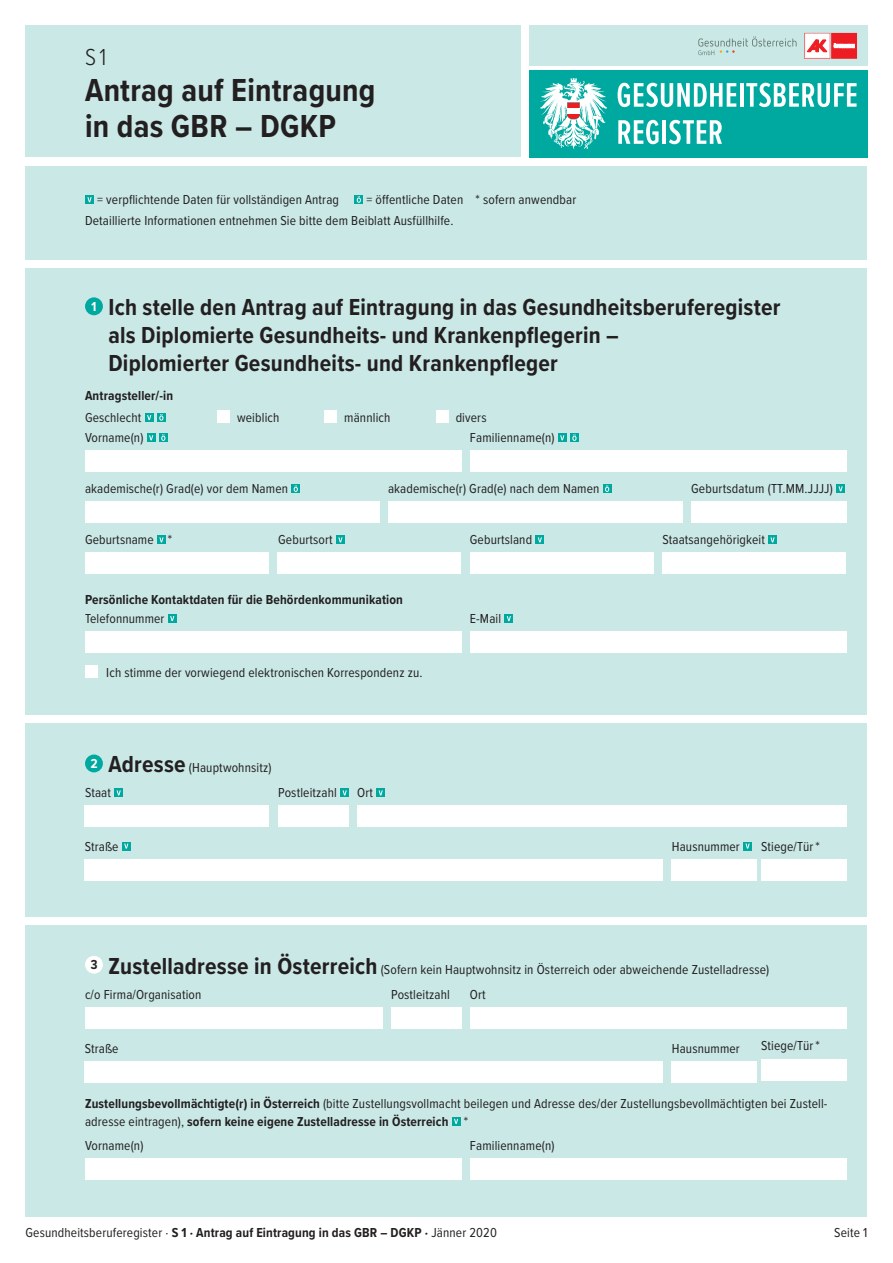
<style>
.page{position:relative;width:893px;height:1263px;background:#fff}
.page>*{position:absolute;margin:0;border:0;box-sizing:border-box;transform-origin:0 0}
.t1{font:700 33px/36px "Proxima Nova Cond";letter-spacing:.005em;color:#231f20}
.t2{font:700 24px/28.5px "Proxima Nova Cond";letter-spacing:.01em;color:#231f20}
.t3{font:300 24px "Proxima Nova Cond";color:#231f20}
.t4{font:13.5px/18px "Proxima Nova Cond";letter-spacing:.01em;color:#231f20}
.t5{font:700 13.5px "Proxima Nova Cond";letter-spacing:.01em;color:#231f20}
.s1{font-weight:700;font-size:24px}
.s2{font-weight:700}
</style>
<div class="page">
<div style="left:26px;top:166px;width:841px;height:93px;background:#c9e8e6"></div>
<div style="left:26px;top:26px;width:495px;height:131px;background:#c9e8e6"></div>
<div style="left:529px;top:70px;width:338px;height:87px;background:#00a9a0"></div>
<svg style="left:540px;top:78px;width:67px;height:71px"></svg>
<svg style="left:618px;top:83px;width:118px;height:24px"></svg>
<hr style="left:740px;top:83px;width:3px;height:24px;background:#fff">
<svg style="left:746px;top:83px;width:110px;height:24px"></svg>
<svg style="left:618px;top:120px;width:41px;height:24px"></svg>
<hr style="left:662px;top:120px;width:4px;height:24px;background:#fff">
<svg style="left:669px;top:120px;width:53px;height:24px"></svg>
<div style="left:529px;top:26px;width:338px;height:40px;background:#c9e8e6"></div>
<svg style="left:698px;top:37px;width:98px;height:18px"></svg>
<div style="left:832px;top:33px;width:24px;height:25px;background:#ee1d23"></div>
<div style="left:805px;top:34px;width:24px;height:24px;background:#fff;border:1px solid #fff"></div>
<svg style="left:807px;top:39px;width:20px;height:14px"></svg>
<svg style="left:833px;top:43px;width:22px;height:6px"></svg>
<div style="left:26px;top:723px;width:841px;height:193px;background:#c9e8e6"></div>
<div style="left:85px;top:806px;width:184px;height:21px;background:#fff"></div>
<div style="left:278px;top:806px;width:70px;height:21px;background:#fff"></div>
<div style="left:357px;top:806px;width:489px;height:21px;background:#fff"></div>
<div style="left:672px;top:859px;width:85px;height:21px;background:#fff"></div>
<div style="left:761px;top:859px;width:85px;height:21px;background:#fff"></div>
<div style="left:114px;top:788px;width:9px;height:9px;background:#00a9a0"></div>
<svg style="left:117px;top:790px;width:4px;height:5px"></svg>
<div style="left:340px;top:788px;width:9px;height:9px;background:#00a9a0"></div>
<svg style="left:343px;top:790px;width:4px;height:5px"></svg>
<svg style="left:743px;top:842px;width:9px;height:8px"></svg>
<svg style="left:745px;top:843px;width:5px;height:5px"></svg>
<svg style="left:122px;top:842px;width:9px;height:8px"></svg>
<svg style="left:124px;top:843px;width:4px;height:5px"></svg>
<div style="left:376px;top:788px;width:9px;height:9px;background:#00a9a0"></div>
<svg style="left:379px;top:790px;width:4px;height:5px"></svg>
<div style="left:85px;top:754px;width:18px;height:18px;background:#00a9a0;border-radius:50%"></div>
<div style="left:26px;top:268px;width:841px;height:446px;background:#c9e8e6"></div>
<div style="left:85px;top:665px;width:13px;height:13px;background:#fff"></div>
<div style="left:504px;top:614px;width:9px;height:9px;background:#00a9a0"></div>
<svg style="left:507px;top:616px;width:4px;height:5px"></svg>
<div style="left:470px;top:631px;width:376px;height:22px;background:#fff"></div>
<div style="left:168px;top:614px;width:9px;height:9px;background:#00a9a0"></div>
<svg style="left:170px;top:616px;width:4px;height:5px"></svg>
<div style="left:85px;top:631px;width:376px;height:22px;background:#fff"></div>
<div style="left:336px;top:535px;width:9px;height:9px;background:#00a9a0"></div>
<svg style="left:338px;top:537px;width:5px;height:5px"></svg>
<div style="left:535px;top:535px;width:9px;height:9px;background:#00a9a0"></div>
<svg style="left:538px;top:537px;width:4px;height:5px"></svg>
<div style="left:768px;top:535px;width:9px;height:9px;background:#00a9a0"></div>
<svg style="left:770px;top:537px;width:5px;height:5px"></svg>
<div style="left:157px;top:535px;width:9px;height:9px;background:#00a9a0"></div>
<svg style="left:159px;top:537px;width:5px;height:5px"></svg>
<div style="left:85px;top:553px;width:184px;height:21px;background:#fff"></div>
<div style="left:277px;top:553px;width:184px;height:21px;background:#fff"></div>
<div style="left:470px;top:553px;width:184px;height:21px;background:#fff"></div>
<div style="left:662px;top:553px;width:184px;height:21px;background:#fff"></div>
<div style="left:291px;top:484px;width:9px;height:9px;background:#00a9a0"></div>
<svg style="left:294px;top:485px;width:4px;height:7px"></svg>
<div style="left:603px;top:484px;width:9px;height:9px;background:#00a9a0"></div>
<svg style="left:605px;top:485px;width:4px;height:7px"></svg>
<div style="left:85px;top:502px;width:294px;height:21px;background:#fff"></div>
<div style="left:388px;top:502px;width:294px;height:21px;background:#fff"></div>
<div style="left:85px;top:297px;width:18px;height:18px;background:#00a9a0;border-radius:50%"></div>
<div style="left:217px;top:410px;width:13px;height:13px;background:#fff"></div>
<div style="left:324px;top:410px;width:13px;height:13px;background:#fff"></div>
<div style="left:436px;top:410px;width:13px;height:13px;background:#fff"></div>
<div style="left:145px;top:413px;width:9px;height:9px;background:#00a9a0"></div>
<svg style="left:147px;top:415px;width:4px;height:5px"></svg>
<svg style="left:157px;top:413px;width:9px;height:9px"></svg>
<svg style="left:159px;top:414px;width:4px;height:7px"></svg>
<div style="left:558px;top:433px;width:9px;height:9px;background:#00a9a0"></div>
<svg style="left:560px;top:435px;width:4px;height:5px"></svg>
<svg style="left:570px;top:433px;width:9px;height:9px"></svg>
<svg style="left:572px;top:434px;width:4px;height:7px"></svg>
<div style="left:470px;top:451px;width:376px;height:21px;background:#fff"></div>
<div style="left:147px;top:433px;width:9px;height:9px;background:#00a9a0"></div>
<svg style="left:149px;top:435px;width:4px;height:5px"></svg>
<div style="left:159px;top:433px;width:9px;height:9px;background:#00a9a0"></div>
<svg style="left:161px;top:434px;width:4px;height:7px"></svg>
<div style="left:85px;top:451px;width:376px;height:21px;background:#fff"></div>
<div style="left:836px;top:484px;width:9px;height:9px;background:#00a9a0"></div>
<svg style="left:838px;top:486px;width:5px;height:5px"></svg>
<div style="left:691px;top:502px;width:155px;height:21px;background:#fff"></div>
<div style="left:85px;top:859px;width:578px;height:21px;background:#fff"></div>
<div style="left:85px;top:195px;width:9px;height:9px;background:#00a9a0"></div>
<svg style="left:87px;top:197px;width:5px;height:5px"></svg>
<div style="left:354px;top:195px;width:9px;height:9px;background:#00a9a0"></div>
<svg style="left:357px;top:196px;width:4px;height:7px"></svg>
<div style="left:26px;top:925px;width:841px;height:291px;background:#c9e8e6"></div>
<div style="left:452px;top:1117px;width:9px;height:9px;background:#00a9a0"></div>
<svg style="left:454px;top:1119px;width:4px;height:5px"></svg>
<div style="left:470px;top:1159px;width:376px;height:21px;background:#fff"></div>
<div style="left:85px;top:1159px;width:376px;height:21px;background:#fff"></div>
<div style="left:85px;top:956px;width:18px;height:18px;background:#fff;border-radius:50%"></div>
<div style="left:85px;top:1008px;width:298px;height:21px;background:#fff"></div>
<div style="left:470px;top:1008px;width:376px;height:21px;background:#fff"></div>
<div style="left:672px;top:1061px;width:85px;height:21px;background:#fff"></div>
<div style="left:761px;top:1059px;width:85px;height:21px;background:#fff"></div>
<div style="left:85px;top:1061px;width:578px;height:21px;background:#fff"></div>
<div style="left:391px;top:1008px;width:70px;height:21px;background:#fff"></div>
<h2 class="t3" style="left:85px;top:39px;width:23px">S 1</h2>
<h1 class="t1" style="left:85px;top:71px;width:292px">Antrag auf Eintragung in das GBR – DGKP</h1>
<p class="t4" style="left:97px;top:190px;width:243px">= verpflichtende Daten für vollständigen Antrag</p>
<p class="t4" style="left:366px;top:190px;width:211px">= öffentliche Daten * sofern anwendbar</p>
<p class="t4" style="left:85px;top:211px;width:370px">Detaillierte Informationen entnehmen Sie bitte dem Beiblatt Ausfüllhilfe.</p>
<h2 class="t2" style="left:108px;top:292px;width:674px;text-indent:-18px"><sup>1</sup> Ich stelle den Antrag auf Eintragung in das Gesundheitsberuferegister als Diplomierte Gesundheits- und Krankenpflegerin –<br>Diplomierter Gesundheits- und Krankenpfleger</h2>
<p class="t5" style="left:85px;top:385px;width:90px">Antragsteller/-in</p>
<p class="t4" style="left:85px;top:408px;width:58px">Geschlecht</p>
<p class="t4" style="left:237px;top:408px;width:44px">weiblich</p>
<p class="t4" style="left:344px;top:408px;width:48px">männlich</p>
<p class="t4" style="left:456px;top:408px;width:32px">divers</p>
<p class="t4" style="left:85px;top:428px;width:60px">Vorname(n)</p>
<p class="t4" style="left:470px;top:428px;width:86px">Familienname(n)</p>
<p class="t4" style="left:691px;top:479px;width:143px">Geburtsdatum (TT.MM.JJJJ)</p>
<p class="t4" style="left:85px;top:479px;width:205px">akademische(r) Grad(e) vor dem Namen</p>
<p class="t4" style="left:388px;top:479px;width:213px">akademische(r) Grad(e) nach dem Namen</p>
<p class="t4" style="left:85px;top:530px;width:89px">Geburtsname *</p>
<p class="t4" style="left:278px;top:530px;width:56px">Geburtsort</p>
<p class="t4" style="left:470px;top:530px;width:64px">Geburtsland</p>
<p class="t4" style="left:662px;top:530px;width:104px">Staatsangehörigkeit</p>
<p class="t5" style="left:85px;top:589px;width:319px">Persönliche Kontaktdaten für die Behördenkommunikation</p>
<p class="t4" style="left:85px;top:609px;width:81px">Telefonnummer</p>
<p class="t4" style="left:470px;top:609px;width:33px">E-Mail</p>
<p class="t4" style="left:106px;top:663px;width:318px">Ich stimme der vorwiegend elektronischen Korrespondenz zu.</p>
<p class="t4" style="left:90px;top:758px;width:183px"><sup>2</sup> <span class="s1">Adresse</span> (Hauptwohnsitz)</p>
<p class="t4" style="left:85px;top:783px;width:27px">Staat</p>
<p class="t4" style="left:278px;top:783px;width:60px">Postleitzahl</p>
<p class="t4" style="left:357px;top:783px;width:17px">Ort</p>
<p class="t4" style="left:85px;top:836px;width:35px">Straße</p>
<p class="t4" style="left:672px;top:836px;width:70px">Hausnummer</p>
<p class="t4" style="left:761px;top:836px;width:60px">Stiege/Tür*</p>
<p class="t4" style="left:85px;top:956px;width:686px;line-height:25.7px;text-indent:5px"><sup>3</sup> <span class="s1">Zustelladresse in Österreich</span> (Sofern kein Hauptwohnsitz in Österreich oder abweichende Zustelladresse) c/o Firma/Organisation</p>
<p class="t4" style="left:470px;top:985px;width:17px">Ort</p>
<p class="t4" style="left:391px;top:985px;width:60px">Postleitzahl</p>
<p class="t4" style="left:85px;top:1038px;width:35px">Straße</p>
<p class="t4" style="left:672px;top:1038px;width:70px">Hausnummer</p>
<p class="t4" style="left:761px;top:1036px;width:60px">Stiege/Tür*</p>
<p class="t4" style="left:85px;top:1094px;width:744px"><span class="s2">Zustellungsbevollmächtigte(r) in Österreich</span> (bitte Zustellungsvollmacht beilegen und Adresse des/der Zustellungsbevollmächtigten bei Zustell&shy;adresse eintragen), <span class="s2">sofern keine eigene Zustelladresse in Österreich</span> *</p>
<p class="t4" style="left:85px;top:1136px;width:60px">Vorname(n)</p>
<p class="t4" style="left:470px;top:1136px;width:86px">Familienname(n)</p>
<p class="t4" style="left:26px;top:1223px;width:473px">Gesundheitsberuferegister · <span class="s2">S 1 · Antrag auf Eintragung in das GBR – DGKP ·</span> Jänner 2020</p>
<p class="t4" style="left:834px;top:1223px;width:35px">Seite 1</p>
</div>
